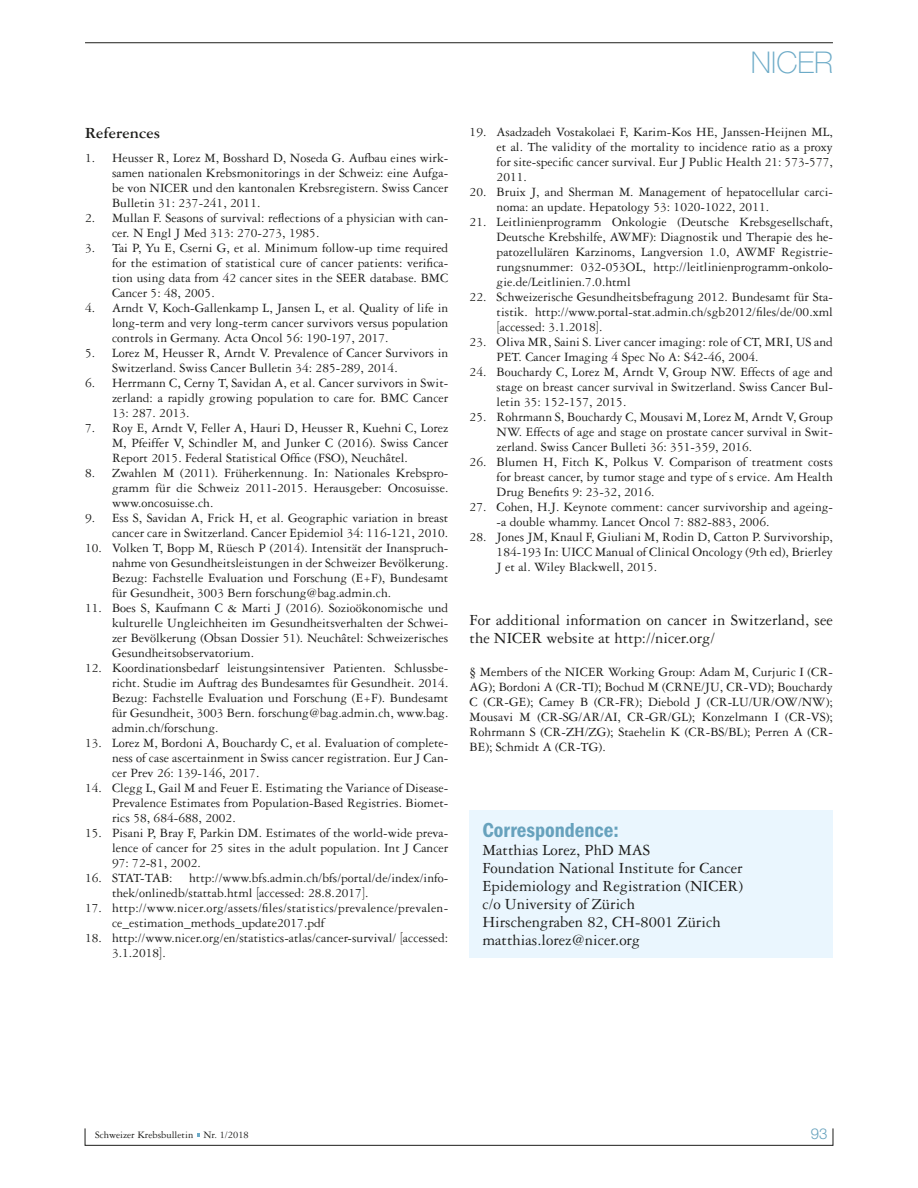
<style>
.page{position:relative;width:918px;height:1188px;background:#fff}
.page>*{position:absolute;margin:0;border:0;box-sizing:border-box;transform-origin:0 0}
.t1{font:100 30px "Helvetica Neue LT Std";color:#6caac7}
.TITOLI_PRESSESPIEGEL{font:21px "ITC Franklin Gothic Std Dm Cd";color:#67a2bd}
._04c_testo_inglese{font:16.5px/18px "Garamond 3 LT Std";color:#1d1d1b}
._08_bibliografia_tit{font:700 16.5px "Garamond 3 LT Std";color:#1d1d1b}
.t2{font:300 15px "Helvetica Neue LT Std";color:#67a2bd}
._09_bibliografia_tes{font:13.5px/15px "Garamond 3 LT Std";color:#1d1d1b;text-align:justify}
.t3{font:10.5px "Garamond 3 LT Std";color:#1d1d1b}
.s1{font-family:"Helvetica Neue LT Std";font-weight:100}
</style>
<div class="page">
<div style="left:85px;top:1128px;width:748px;height:18px;border:1px solid #1d1d1b"></div>
<hr style="left:85px;top:42px;width:748px;height:1px;background:#1d1d1b">
<div style="left:470px;top:810px;width:363px;height:148px;background:#eaf6fe"></div>
<p class="t1" style="left:751px;top:45px;width:84px">NICER</p>
<p class="_08_bibliografia_tit" style="left:85px;top:124px;width:77px">References</p>
<p class="_09_bibliografia_tes" style="left:112px;top:150px;width:338px;text-indent:-27px">1. Heusser R, Lorez M, Bosshard D, Noseda G. Aufbau eines wirk&shy;samen nationalen Krebsmonitorings in der Schweiz: eine Aufga&shy;be von NICER und den kantonalen Krebsregistern. Swiss Cancer Bulletin 31: 237-241, 2011.</p>
<p class="_09_bibliografia_tes" style="left:112px;top:210px;width:338px;text-indent:-27px">2. Mullan F. Seasons of survival: reflections of a physician with can&shy;cer. N Engl J Med 313: 270-273, 1985.</p>
<p class="_09_bibliografia_tes" style="left:112px;top:240px;width:338px;text-indent:-27px">3. Tai P, Yu E, Cserni G, et al. Minimum follow-up time required for the estimation of statistical cure of cancer patients: verifica&shy;tion using data from 42 cancer sites in the SEER database. BMC Cancer 5: 48, 2005.</p>
<p class="_09_bibliografia_tes" style="left:112px;top:300px;width:338px;text-indent:-27px">4. Arndt V, Koch-Gallenkamp L, Jansen L, et al. Quality of life in long-term and very long-term cancer survivors versus population controls in Germany. Acta Oncol 56: 190-197, 2017.</p>
<p class="_09_bibliografia_tes" style="left:112px;top:345px;width:338px;text-indent:-27px">5. Lorez M, Heusser R, Arndt V. Prevalence of Cancer Survivors in<br>Switzerland. Swiss Cancer Bulletin 34: 285-289, 2014.</p>
<p class="_09_bibliografia_tes" style="left:112px;top:375px;width:338px;text-indent:-27px">6. Herrmann C, Cerny T, Savidan A, et al. Cancer survivors in Swit&shy;zerland: a rapidly growing population to care for. BMC Cancer 13: 287. 2013.</p>
<p class="_09_bibliografia_tes" style="left:112px;top:420px;width:338px;text-indent:-27px">7. Roy E, Arndt V, Feller A, Hauri D, Heusser R, Kuehni C, Lorez M, Pfeiffer V, Schindler M, and Junker C (2016). Swiss Cancer Report 2015. Federal Statistical Office (FSO), Neuchâtel.</p>
<p class="_09_bibliografia_tes" style="left:112px;top:465px;width:338px;text-indent:-27px">8. Zwahlen M (2011). Früherkennung. In: Nationales Krebspro&shy;gramm für die Schweiz 2011-2015. Herausgeber: Oncosuisse. www.oncosuisse.ch.</p>
<p class="_09_bibliografia_tes" style="left:85px;top:510px;width:365px;text-align:right">9. Ess S, Savidan A, Frick H, et al. Geographic variation in breast cancer care in Switzerland. Cancer Epidemiol 34: 116-121, 2010.</p>
<p class="_09_bibliografia_tes" style="left:112px;top:540px;width:338px;text-indent:-27px">10. Volken T, Bopp M, Rüesch P (2014). Intensität der Inanspruch&shy;nahme von Gesundheitsleistungen in der Schweizer Bevölkerung.<br>Bezug: Fachstelle Evaluation und Forschung (E+F), Bundesamt für Gesundheit, 3003 Bern forschung@bag.admin.ch.</p>
<p class="_09_bibliografia_tes" style="left:112px;top:600px;width:338px;text-indent:-27px">11. Boes S, Kaufmann C &amp; Marti J (2016). Sozioökonomische und kulturelle Ungleichheiten im Gesundheitsverhalten der Schwei&shy;zer Bevölkerung (Obsan Dossier 51). Neuchâtel: Schweizerisches Gesundheitsobservatorium.</p>
<p class="_09_bibliografia_tes" style="left:112px;top:660px;width:338px;text-indent:-27px">12. Koordinationsbedarf leistungsintensiver Patienten. Schlussbe&shy;richt. Studie im Auftrag des Bundesamtes für Gesundheit. 2014.<br>Bezug: Fachstelle Evaluation und Forschung (E+F). Bundesamt für Gesundheit, 3003 Bern. forschung@bag.admin.ch, www.bag. admin.ch/forschung.</p>
<p class="_09_bibliografia_tes" style="left:112px;top:735px;width:338px;text-indent:-27px">13. Lorez M, Bordoni A, Bouchardy C, et al. Evaluation of complete&shy;ness of case ascertainment in Swiss cancer registration. Eur J Can&shy;cer Prev 26: 139-146, 2017.</p>
<p class="_09_bibliografia_tes" style="left:112px;top:780px;width:338px;text-indent:-27px">14. Clegg L, Gail M and Feuer E. Estimating the Variance of Disease-Prevalence Estimates from Population-Based Registries. Biomet&shy;rics 58, 684-688, 2002.</p>
<p class="_09_bibliografia_tes" style="left:112px;top:825px;width:338px;text-indent:-27px">15. Pisani P, Bray F, Parkin DM. Estimates of the world-wide preva&shy;lence of cancer for 25 sites in the adult population. Int J Cancer 97: 72-81, 2002.</p>
<p class="_09_bibliografia_tes" style="left:112px;top:870px;width:338px;text-indent:-27px">16. STAT-TAB: http://www.bfs.admin.ch/bfs/portal/de/index/info&shy;thek/onlinedb/stattab.html <span class="s1">[</span>accessed: 28.8.2017<span class="s1">]</span>.</p>
<p class="_09_bibliografia_tes" style="left:112px;top:900px;width:338px;text-indent:-27px">17. http://www.nicer.org/assets/files/statistics/prevalence/prevalen&shy;ce_estimation_methods_update2017.pdf</p>
<p class="_09_bibliografia_tes" style="left:112px;top:930px;width:338px;text-indent:-27px">18. http://www.nicer.org/en/statistics-atlas/cancer-survival/ <span class="s1">[</span>accessed:<br>3.1.2018<span class="s1">]</span>.</p>
<p class="_09_bibliografia_tes" style="left:497px;top:125px;width:338px;text-indent:-27px">19. Asadzadeh Vostakolaei F, Karim-Kos HE, Janssen-Heijnen ML, et al. The validity of the mortality to incidence ratio as a proxy for site-specific cancer survival. Eur J Public Health 21: 573-577, 2011.</p>
<p class="_09_bibliografia_tes" style="left:497px;top:185px;width:338px;text-indent:-27px">20. Bruix J, and Sherman M. Management of hepatocellular carci&shy;noma: an update. Hepatology 53: 1020-1022, 2011.</p>
<p class="_09_bibliografia_tes" style="left:497px;top:215px;width:338px;text-indent:-27px">21. Leitlinienprogramm Onkologie (Deutsche Krebsgesellschaft, Deutsche Krebshilfe, AWMF): Diagnostik und Therapie des he&shy;patozellulären Karzinoms, Langversion 1.0, AWMF Registrie&shy;rungsnummer: 032-053OL, http://leitlinienprogramm-onkolo&shy;gie.de/Leitlinien.7.0.html</p>
<p class="_09_bibliografia_tes" style="left:497px;top:290px;width:338px;text-indent:-27px">22. Schweizerische Gesundheitsbefragung 2012. Bundesamt für Sta&shy;tistik. http://www.portal-stat.admin.ch/sgb2012/files/de/00.xml <span class="s1">[</span>accessed: 3.1.2018<span class="s1">]</span>.</p>
<p class="_09_bibliografia_tes" style="left:497px;top:335px;width:338px;text-indent:-27px">23. Oliva MR, Saini S. Liver cancer imaging: role of CT, MRI, US and<br>PET. Cancer Imaging 4 Spec No A: S42-46, 2004.</p>
<p class="_09_bibliografia_tes" style="left:497px;top:365px;width:338px;text-indent:-27px">24. Bouchardy C, Lorez M, Arndt V, Group NW. Effects of age and stage on breast cancer survival in Switzerland. Swiss Cancer Bul&shy;letin 35: 152-157, 2015.</p>
<p class="_09_bibliografia_tes" style="left:497px;top:410px;width:338px;text-indent:-27px">25. Rohrmann S, Bouchardy C, Mousavi M, Lorez M, Arndt V, Group NW. Effects of age and stage on prostate cancer survival in Swit&shy;zerland. Swiss Cancer Bulleti 36: 351-359, 2016.</p>
<p class="_09_bibliografia_tes" style="left:497px;top:455px;width:338px;text-indent:-27px">26. Blumen H, Fitch K, Polkus V. Comparison of treatment costs for breast cancer, by tumor stage and type of s ervice. Am Health Drug Benefits 9: 23-32, 2016.</p>
<p class="_09_bibliografia_tes" style="left:497px;top:500px;width:338px;text-indent:-27px">27. Cohen, H.J. Keynote comment: cancer survivorship and ageing--a double whammy. Lancet Oncol 7: 882-883, 2006.</p>
<p class="_09_bibliografia_tes" style="left:497px;top:530px;width:338px;text-indent:-27px">28. Jones JM, Knaul F, Giuliani M, Rodin D, Catton P. Survivorship, 184-193 In: UICC Manual of Clinical Oncology (9th ed), Brierley J et al. Wiley Blackwell, 2015.</p>
<p class="_04c_testo_inglese" style="left:470px;top:611px;width:365px">For additional information on cancer in Switzerland, see the NICER website at http://nicer.org/</p>
<p class="_09_bibliografia_tes" style="left:470px;top:665px;width:365px">§ Members of the NICER Working Group: Adam M, Curjuric I (CR-AG); Bordoni A (CR-TI); Bochud M (CRNE/JU, CR-VD); Bouchardy C (CR-GE); Camey B (CR-FR); Diebold J (CR-LU/UR/OW/NW); Mousavi M (CR-SG/AR/AI, CR-GR/GL); Konzelmann I (CR-VS); Rohrmann S (CR-ZH/ZG); Staehelin K (CR-BS/BL); Perren A (CR-BE); Schmidt A (CR-TG).</p>
<p class="TITOLI_PRESSESPIEGEL" style="left:482px;top:818px;width:138px">Correspondence:</p>
<p class="_04c_testo_inglese" style="left:482px;top:841px;width:169px">Matthias Lorez, PhD MAS</p>
<p class="_04c_testo_inglese" style="left:482px;top:859px;width:262px">Foundation National Institute for Cancer</p>
<p class="_04c_testo_inglese" style="left:482px;top:877px;width:262px">Epidemiology and Registration (NICER)</p>
<p class="_04c_testo_inglese" style="left:482px;top:895px;width:154px">c/o University of Zürich</p>
<p class="_04c_testo_inglese" style="left:482px;top:913px;width:240px">Hirschengraben 82, CH-8001 Zürich</p>
<p class="_04c_testo_inglese" style="left:482px;top:931px;width:159px">matthias.lorez@nicer.org</p>
<p class="t3" style="left:95px;top:1130px;width:155px">Schweizer Krebsbulletin Nr. 1/2018</p>
<p class="t2" style="left:811px;top:1125px;width:18px">93</p>
</div>
